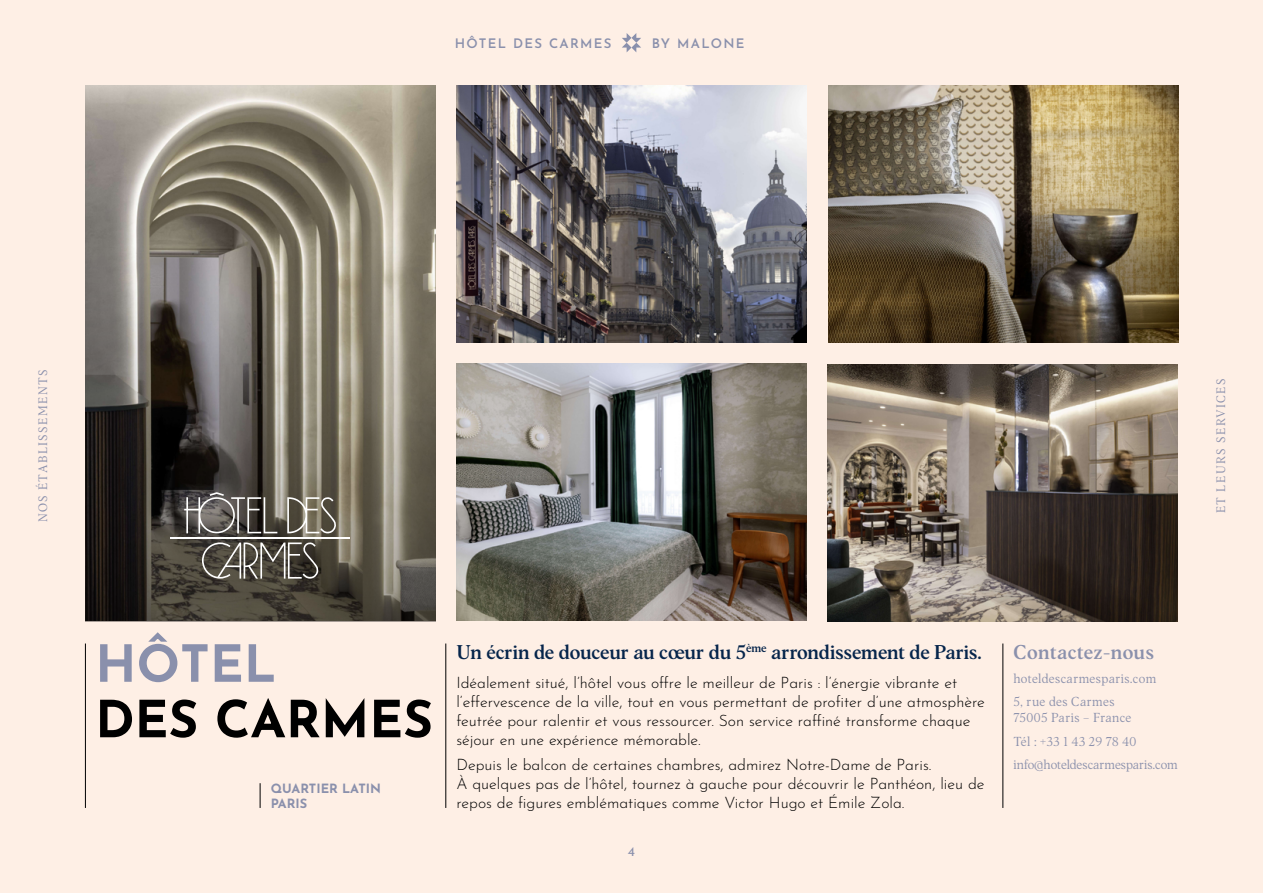
<style>
.page{position:relative;width:1263px;height:893px;background:#feefe5}
.page>*{position:absolute;margin:0;border:0;box-sizing:border-box;transform-origin:0 0}
.t1{font:700 51px "Josefin Sans";color:#000}
.t2{font:700 51px "Josefin Sans";color:#8a90ac}
.t3{font:500 19.5px "Albra Text";letter-spacing:-.005em;color:#06254b}
.t4{font:500 19.5px "Albra Text";letter-spacing:.015em;color:#8a90ac}
.t5{font:300 15.75px/18.9px "Josefin Sans";color:#000}
.t6{font:13.5px "Josefin Sans";color:#8a90ac}
.t7{font:600 13.2px "Josefin Sans";letter-spacing:.1em;color:#8a90ac}
.t8{font:300 12.75px/23.9px "Albra Text";letter-spacing:.015em;color:#8a90ac}
.t9{font:700 12.75px/15.3px "Josefin Sans";color:#8a90ac}
.t10{font:300 12px "Albra Text";letter-spacing:.115em;color:#8a90ac}
</style>
<div class="page">
<img style="left:828px;top:85px;width:350px;height:257px">
<img style="left:456px;top:85px;width:350px;height:257px">
<img style="left:827px;top:364px;width:350px;height:257px">
<img style="left:456px;top:364px;width:350px;height:257px">
<hr style="left:85px;top:643px;width:1px;height:165px;background:#000">
<hr style="left:445px;top:643px;width:1px;height:165px;background:#000">
<svg style="left:622px;top:33px;width:19px;height:19px"></svg>
<svg style="left:260px;top:783px;width:1px;height:25px"></svg>
<img style="left:85px;top:85px;width:350px;height:163px">
<hr style="left:1002px;top:643px;width:1px;height:165px;background:#000">
<svg style="left:85px;top:248px;width:350px;height:373px;background:#676259"></svg>
<hr style="left:170px;top:537px;width:180px;height:2px;background:#fff">
<svg style="left:287px;top:497px;width:50px;height:36px;background:#807b6e"></svg>
<svg style="left:184px;top:492px;width:93px;height:41px;background:#6a6662"></svg>
<svg style="left:202px;top:542px;width:117px;height:37px;background:#66625a"></svg>
<p class="t7" style="left:455px;top:33px;width:158px">HÔTEL DES CARMES</p>
<p class="t7" style="left:652px;top:33px;width:94px">BY MALONE</p>
<p class="t10" style="left:34px;top:522px;width:154px;rotate:-90deg">NOS ÉTABLISSEMENTS</p>
<p class="t10" style="left:1212px;top:513px;width:136px;rotate:-90deg">ET LEURS SERVICES</p>
<h1 class="t2" style="left:95px;top:626px;width:183px">HÔTEL</h1>
<h1 class="t1" style="left:95px;top:681px;width:339px">DES CARMES</h1>
<p class="t9" style="left:271px;top:779px;width:112px">QUARTIER LATIN<br>PARIS</p>
<p class="t3" style="left:456px;top:638px;width:527px">Un écrin de douceur au cœur du 5<sup>ème</sup> arrondissement de Paris.</p>
<p class="t5" style="left:456px;top:672px;width:530px">Idéalement situé, l’hôtel vous offre le meilleur de Paris : l’énergie vibrante et l’effervescence de la ville, tout en vous permettant de profiter d’une atmosphère feutrée pour ralentir et vous ressourcer. Son service raffiné transforme chaque séjour en une expérience mémorable.</p>
<p class="t5" style="left:456px;top:754px;width:530px">Depuis le balcon de certaines chambres, admirez Notre-Dame de Paris.<br>À quelques pas de l’hôtel, tournez à gauche pour découvrir le Panthéon, lieu de repos de figures emblématiques comme Victor Hugo et Émile Zola.</p>
<p class="t6" style="left:628px;top:841px;width:9px">4</p>
<p class="t4" style="left:1013px;top:638px;width:142px">Contactez-nous</p>
<p class="t8" style="left:1013px;top:665px;width:144px">hoteldescarmesparis.com<br>5, rue des Carmes</p>
<p class="t8" style="left:1013px;top:704px;width:166px">75005 Paris – France<br>Tél : +33 1 43 29 78 40 info@hoteldescarmesparis.com</p>
</div>
